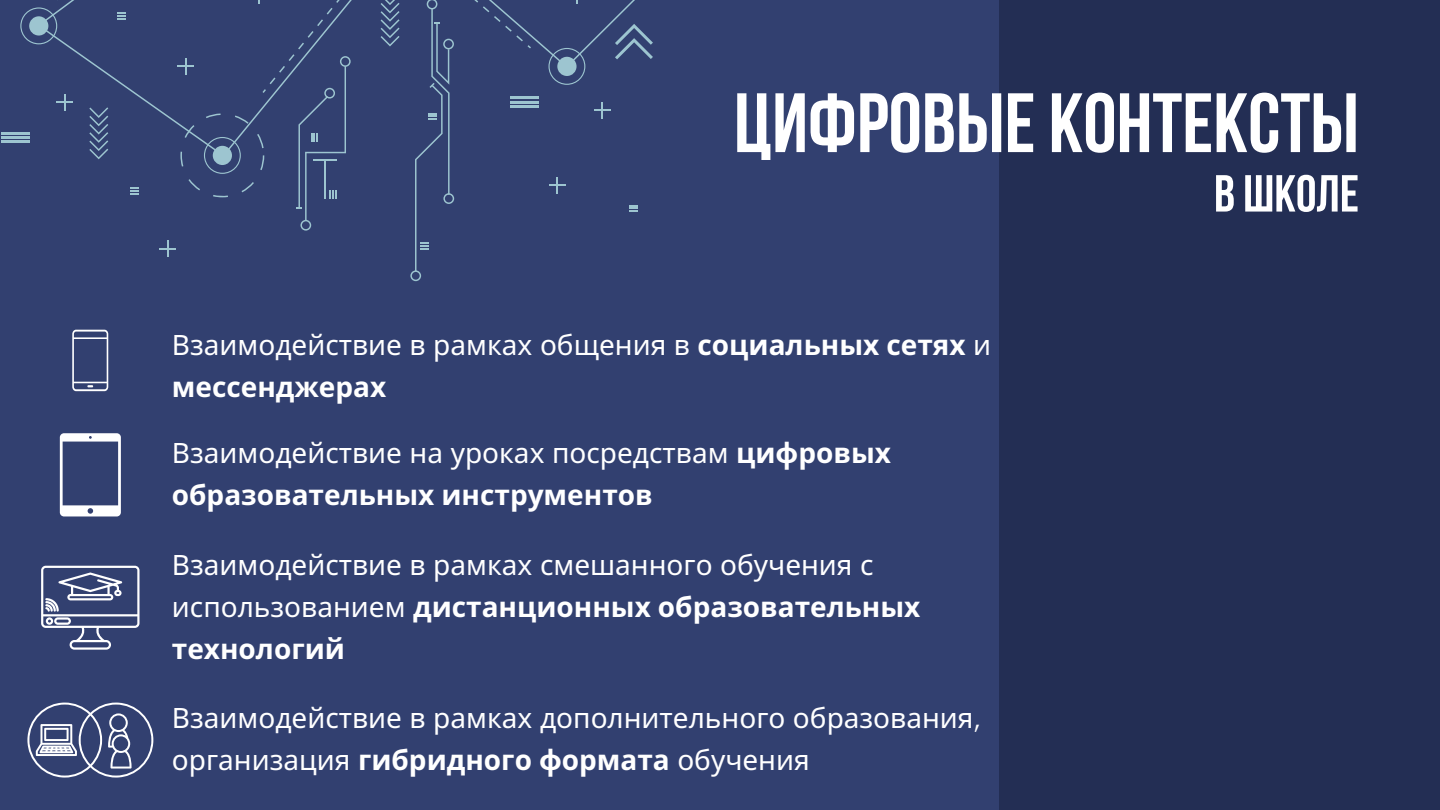
<style>
.page{position:relative;width:1440px;height:810px;background:#324070}
.page>*{position:absolute;margin:0;border:0;box-sizing:border-box;transform-origin:0 0}
.t1{font:700 84px "Bebas Neue";color:#fff}
.t2{font:700 52px "Bebas Neue";color:#fff}
.t3{font:28px/42px "Noto Sans";color:#fff}
.t4{font:700 28px/42px "Noto Sans";color:#fff}
.s1{font-weight:700}
.s2{font-weight:400}
.s3{font-family:"Glacial Indifference"}
</style>
<div class="page">
<div style="left:1000px;top:0;width:440px;height:810px;background:#232e54"></div>
<svg style="left:38px;top:0;width:597px;height:150px"></svg>
<svg style="left:20px;top:7px;width:37px;height:37px"></svg>
<svg style="left:548px;top:48px;width:37px;height:37px"></svg>
<svg style="left:56px;top:0;width:43px;height:1px"></svg>
<svg style="left:472px;top:0;width:59px;height:48px"></svg>
<svg style="left:615px;top:24px;width:38px;height:35px"></svg>
<svg style="left:381px;top:0;width:19px;height:46px"></svg>
<svg style="left:89px;top:107px;width:19px;height:52px"></svg>
<svg style="left:594px;top:102px;width:17px;height:17px"></svg>
<svg style="left:549px;top:177px;width:16px;height:17px"></svg>
<svg style="left:159px;top:241px;width:17px;height:16px"></svg>
<svg style="left:57px;top:94px;width:16px;height:16px"></svg>
<hr style="left:510px;top:96px;width:29px;height:3px;background:#9dc5d0">
<hr style="left:510px;top:101px;width:29px;height:3px;background:#9dc5d0">
<hr style="left:510px;top:105px;width:29px;height:3px;background:#9dc5d0">
<hr style="left:1px;top:132px;width:28px;height:2px;background:#9dc5d0">
<hr style="left:1px;top:136px;width:28px;height:3px;background:#9dc5d0">
<hr style="left:1px;top:141px;width:28px;height:2px;background:#9dc5d0">
<svg style="left:118px;top:12px;width:8px;height:8px"></svg>
<svg style="left:630px;top:205px;width:8px;height:7px"></svg>
<svg style="left:131px;top:187px;width:8px;height:7px"></svg>
<svg style="left:410px;top:0;width:44px;height:281px"></svg>
<svg style="left:177px;top:0;width:174px;height:231px"></svg>
<hr style="left:313px;top:159px;width:24px;height:2px;background:#9dc5d0">
<hr style="left:324px;top:160px;width:2px;height:39px;background:#9dc5d0">
<svg style="left:72px;top:330px;width:36px;height:61px"></svg>
<svg style="left:41px;top:566px;width:99px;height:84px"></svg>
<svg style="left:60px;top:433px;width:61px;height:83px"></svg>
<svg style="left:27px;top:703px;width:126px;height:75px"></svg>
<p class="t1" style="left:734px;top:89px;width:627px">ЦИФРОВЫЕ КОНТЕКСТЫ</p>
<p class="t3" style="left:172px;top:323px;width:821px">Взаимодействие в рамках общения в <span class="s1">социальных сетях</span> и <span class="s1">мессенджерах</span></p>
<p class="t4" style="left:172px;top:431px;width:721px"><span class="s2">Взаимодействие на уроках посредствам</span> цифровых образовательных инструментов</p>
<p class="t3" style="left:172px;top:543px;width:750px">Взаимодействие в рамках смешанного обучения с использованием <span class="s1">дистанционных образовательных технологий</span></p>
<p class="t3" style="left:172px;top:696px;width:810px">Взаимодействие в рамках дополнительного образования<span class="s3">, </span>организация <span class="s1">гибридного формата</span> обучения</p>
<p class="t2" style="left:1214px;top:173px;width:147px">в школе</p>
</div>
